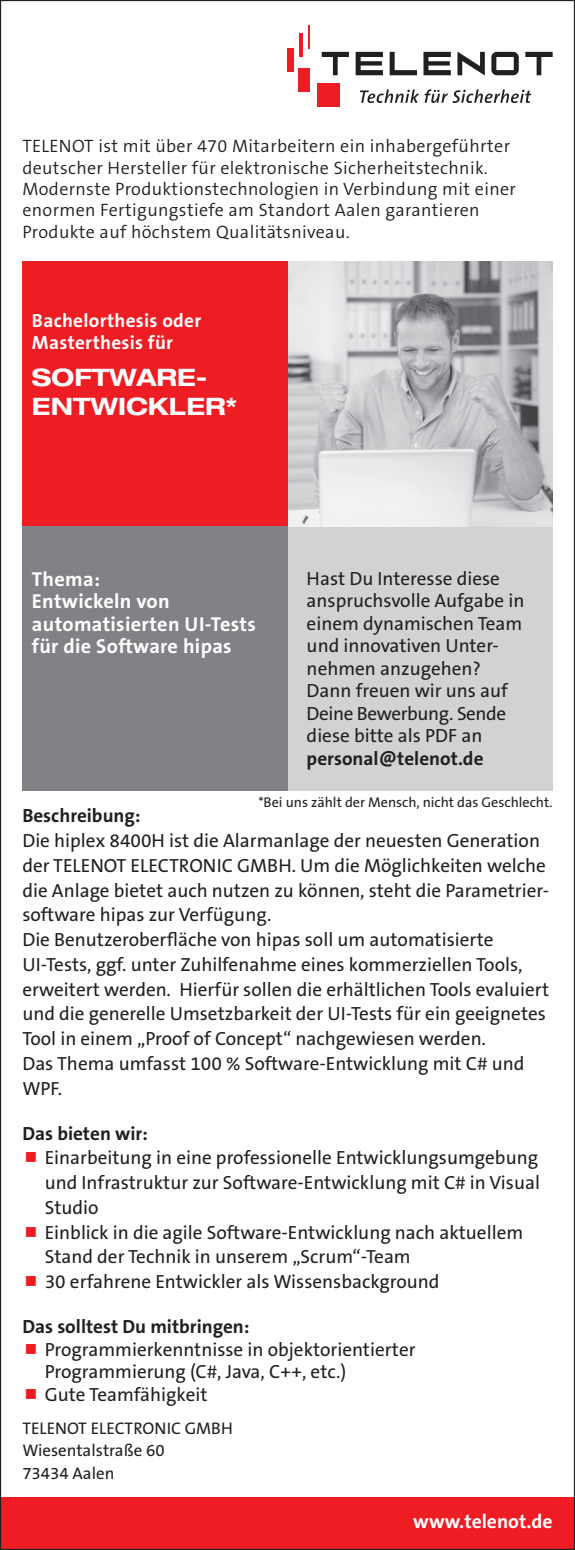
<style>
.page{position:relative;width:575px;height:1550px;background:#fff}
.page>*{position:absolute;margin:0;border:0;box-sizing:border-box;transform-origin:0 0}
.t1{font:700 expanded 24.07px/28.3px "Helvetica Neue LT Pro";color:#fff}
.t2{font:700 20.25px/22.5px "The Sans B Plus W7";letter-spacing:.015em;color:#fff}
.t3{font:700 19.57px "The Sans B Plus W7";color:#fff}
.t4{font:19.12px/24.8px "The Sans B Plus W5 Plain";color:#231f20}
.t5{font:700 19.12px "The Sans B Plus W7";color:#231f20}
.t6{font:700 19.12px/22.5px "The Sans B Plus W7";letter-spacing:.015em;color:#fff}
.t7{font:300 18px/21.4px "The Sans B Plus W4";letter-spacing:.02em;color:#231f20}
.t8{font:16.88px/22.5px "The Sans B Plus W5 Plain";color:#231f20}
.t9{font:14.17px "The Sans B Plus W5 Plain";color:#231f20}
</style>
<div class="page">
<div style="left:0;top:1498px;width:574px;height:52px;background:#ee1d23"></div>
<div style="left:287px;top:526px;width:265px;height:265px;background:#d1d2d4"></div>
<img style="left:287px;top:261px;width:265px;height:265px">
<div style="left:22px;top:526px;width:265px;height:265px;background:#808285"></div>
<div style="left:22px;top:261px;width:265px;height:265px;background:#ee1d23"></div>
<svg style="left:491px;top:52px;width:27px;height:23px"></svg>
<div style="left:317px;top:84px;width:23px;height:23px;background:#ee1d23"></div>
<div style="left:287px;top:49px;width:7px;height:23px;background:#ee1d23"></div>
<svg style="left:299px;top:33px;width:3px;height:23px"></svg>
<hr style="left:308px;top:26px;width:2px;height:23px;background:#ee1d23">
<div style="left:298px;top:68px;width:12px;height:24px;background:#ee1d23"></div>
<svg style="left:360px;top:89px;width:58px;height:14px"></svg>
<svg style="left:424px;top:89px;width:107px;height:14px"></svg>
<svg style="left:423px;top:52px;width:27px;height:23px"></svg>
<svg style="left:355px;top:52px;width:27px;height:23px"></svg>
<svg style="left:321px;top:52px;width:27px;height:23px"></svg>
<svg style="left:457px;top:52px;width:27px;height:23px"></svg>
<svg style="left:389px;top:52px;width:27px;height:23px"></svg>
<svg style="left:525px;top:52px;width:27px;height:23px"></svg>
<p class="t7" style="left:22px;top:136px;width:494px">TELENOT ist mit über 470 Mitarbeitern ein inhabergeführter deutscher Hersteller für elektronische Sicherheitstechnik.<br>Modernste Produktionstechnologien in Verbindung mit einer enormen Fertigungstiefe am Standort Aalen garantieren Produkte auf höchstem Qualitätsniveau.</p>
<p class="t6" style="left:32px;top:309px;width:170px">Bachelorthesis oder<br>Masterthesis für</p>
<p class="t1" style="left:32px;top:363px;width:206px">SOFTWARE-<br>ENTWICKLER*</p>
<p class="t4" style="left:306px;top:567px;width:219px;line-height:22.5px">Hast Du Interesse diese anspruchsvolle Aufgabe in einem dynamischen Team und innovativen Unter‑ nehmen anzugehen?<br>Dann freuen wir uns auf<br>Deine Bewerbung. Sende diese bitte als PDF an</p>
<p class="t5" style="left:306px;top:746px;width:178px">personal@telenot.de</p>
<p class="t9" style="left:258px;top:793px;width:295px">*Bei uns zählt der Mensch, nicht das Geschlecht.</p>
<p class="t2" style="left:32px;top:568px;width:225px">Thema:<br>Entwickeln von automatisierten UI-Tests für die Software hipas</p>
<p class="t5" style="left:22px;top:803px;width:120px">Beschreibung:</p>
<p class="t4" style="left:22px;top:828px;width:527px">Die hiplex 8400H ist die Alarmanlage der neuesten Generation der TELENOT ELECTRONIC GMBH. Um die Möglichkeiten welche die Anlage bietet auch nutzen zu können, steht die Parametrier&shy;software hipas zur Verfügung.<br>Die Benutzeroberfläche von hipas soll um automatisierte UI-Tests, ggf. unter Zuhilfenahme eines kommerziellen Tools, erweitert werden. Hierfür sollen die erhältlichen Tools evaluiert und die generelle Umsetzbarkeit der UI-Tests für ein geeignetes Tool in einem „Proof of Concept“ nachgewiesen werden.<br>Das Thema umfasst 100 % Software-Entwicklung mit C# und WPF.</p>
<p class="t5" style="left:22px;top:1121px;width:127px">Das bieten wir:</p>
<p class="t4" style="left:45px;top:1145px;width:496px">Einarbeitung in eine professionelle Entwicklungsumgebung und Infrastruktur zur Software-Entwicklung mit C# in Visual Studio<br>Einblick in die agile Software-Entwicklung nach aktuellem Stand der Technik in unserem „Scrum“-Team<br>30 erfahrene Entwickler als Wissensbackground</p>
<p class="t5" style="left:22px;top:1314px;width:228px">Das solltest Du mitbringen:</p>
<p class="t4" style="left:45px;top:1338px;width:372px;line-height:22.5px">Programmierkenntnisse in objektorientierter<br>Programmierung (C#, Java, C++, etc.)<br>Gute Teamfähigkeit</p>
<p class="t8" style="left:22px;top:1417px;width:212px">TELENOT ELECTRONIC GMBH<br>Wiesentalstraße 60<br>73434 Aalen</p>
<p class="t3" style="left:413px;top:1509px;width:141px">www.telenot.de</p>
</div>
